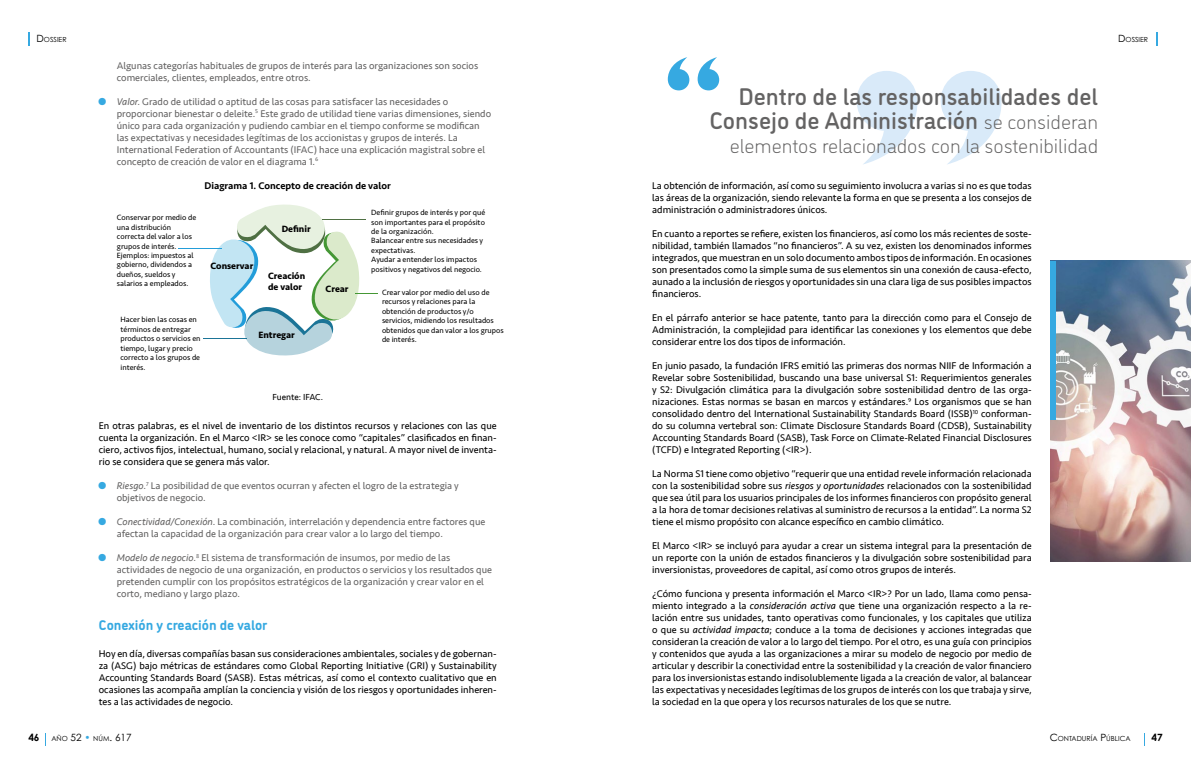
<style>
.page{position:relative;width:1191px;height:766px;background:#fff}
.page>*{position:absolute;margin:0;border:0;box-sizing:border-box;transform-origin:0 0}
.t1{font:500 24px/24px "DI Nosaur";color:#646363;text-align:right}
.t2{font:300 20px "DI Nosaur";color:#646363}
.t3{font:700 14px "DI Nosaur";color:#36a9e1}
.t4{font:10px/12px "Seravek";color:#000;text-align:justify}
.t5{font:10px/12px "Seravek";color:#646363}
.t6{font:500 10px "Seravek";color:#000}
.t7{font:700 10px "Century Gothic Pro";color:#000}
.t8{font:700 9.4px/11.3px "Seravek";color:#000}
.t9{font:9px "Seravek";letter-spacing:-.005em;color:#000}
.t10{font:7.9px/9.4px "Seravek";color:#000}
.t11{font:7px "Century Gothic Pro";color:#000}
.s1{font-size:10px}
.s2{font-style:italic}
.s3{font-weight:300;font-size:20px}
.s4{font-weight:700;font-size:10px}
.s5{font-size:10px;color:#36a9e1}
</style>
<div class="page">
<svg style="left:1144px;top:733px;width:1px;height:12px"></svg>
<svg style="left:45px;top:733px;width:1px;height:12px"></svg>
<svg style="left:1156px;top:32px;width:1px;height:14px"></svg>
<svg style="left:28px;top:32px;width:1px;height:14px"></svg>
<svg style="left:210px;top:204px;width:168px;height:152px"></svg>
<hr style="left:322px;top:219px;width:44px;height:1px;background:#4f7043">
<hr style="left:203px;top:338px;width:43px;height:1px;background:#1b7497">
<hr style="left:178px;top:248px;width:44px;height:1px;background:#239dd9">
<img style="left:1050px;top:261px;width:141px;height:300px">
<svg style="left:856px;top:71px;width:145px;height:93px"></svg>
<svg style="left:668px;top:57px;width:51px;height:33px"></svg>
<div style="left:1050px;top:261px;width:5px;height:158px;background:#36a9e1"></div>
<p class="t11" style="left:37px;top:35px;width:32px"><span class="s1">D</span>OSSIER</p>
<p class="t11" style="left:1118px;top:35px;width:32px"><span class="s1">D</span>OSSIER</p>
<p class="t5" style="left:117px;top:59px;width:363px">Algunas categorías habituales de grupos de interés para las organizaciones son socios comerciales, clientes, empleados, entre otros.</p>
<p class="t5" style="left:117px;top:95px;width:376px"><span class="s2">Valor</span>. Grado de utilidad o aptitud de las cosas para satisfacer las necesidades o proporcionar bienestar o deleite.<sup>5</sup> Este grado de utilidad tiene varias dimensiones, siendo único para cada organización y pudiendo cambiar en el tiempo conforme se modifican las expectativas y necesidades legítimas de los accionistas y grupos de interés. La International Federation of Accountants (IFAC) hace una explicación magistral sobre el concepto de creación de valor en el diagrama 1.<sup>6</sup></p>
<p class="t6" style="left:204px;top:179px;width:188px">Diagrama 1. Concepto de creación de valor</p>
<h1 class="t1" style="left:710px;top:83px;width:390px">Dentro de las responsabilidades del<br>Consejo de Administración <span class="s3">se consideran</span></h1>
<h2 class="t2" style="left:730px;top:131px;width:370px">elementos relacionados con la sostenibilidad</h2>
<p class="t4" style="left:652px;top:179px;width:381px">La obtención de información, así como su seguimiento involucra a varias si no es que todas las áreas de la organización, siendo relevante la forma en que se presenta a los consejos de administración o administradores únicos.</p>
<p class="t4" style="left:652px;top:227px;width:381px">En cuanto a reportes se refiere, existen los financieros, así como los más recientes de soste&shy;nibilidad, también llamados “no financieros”. A su vez, existen los denominados informes integrados, que muestran en un solo documento ambos tipos de información. En ocasiones son presentados como la simple suma de sus elementos sin una conexión de causa-efecto, aunado a la inclusión de riesgos y oportunidades sin una clara liga de sus posibles impactos financieros.</p>
<p class="t4" style="left:652px;top:311px;width:381px">En el párrafo anterior se hace patente, tanto para la dirección como para el Consejo de Administración, la complejidad para identificar las conexiones y los elementos que debe considerar entre los dos tipos de información.</p>
<p class="t4" style="left:652px;top:359px;width:381px">En junio pasado, la fundación IFRS emitió las primeras dos normas NIIF de Información a Revelar sobre Sostenibilidad, buscando una base universal S1: Requerimientos generales y S2: Divulgación climática para la divulgación sobre sostenibilidad dentro de las orga&shy;nizaciones. Estas normas se basan en marcos y estándares.<sup>9</sup> Los organismos que se han consolidado dentro del International Sustainability Standards Board (ISSB)<sup>10</sup> conforman&shy;do su columna vertebral son: Climate Disclosure Standards Board (CDSB), Sustainability Accounting Standards Board (SASB), Task Force on Climate-Related Financial Disclosures (TCFD) e Integrated Reporting (&lt;IR&gt;).</p>
<p class="t4" style="left:652px;top:467px;width:381px">La Norma S1 tiene como objetivo “requerir que una entidad revele información relacionada con la sostenibilidad sobre sus <span class="s2">riesgos y oportunidades</span> relacionados con la sostenibilidad que sea útil para los usuarios principales de los informes financieros con propósito general a la hora de tomar decisiones relativas al suministro de recursos a la entidad”. La norma S2 tiene el mismo propósito con alcance específico en cambio climático.</p>
<p class="t4" style="left:652px;top:539px;width:381px">El Marco &lt;IR&gt; se incluyó para ayudar a crear un sistema integral para la presentación de un reporte con la unión de estados financieros y la divulgación sobre sostenibilidad para inversionistas, proveedores de capital, así como otros grupos de interés.</p>
<p class="t4" style="left:652px;top:587px;width:381px">¿Cómo funciona y presenta información el Marco &lt;IR&gt;? Por un lado, llama como pensa&shy;miento integrado a la <span class="s2">consideración activa</span> que tiene una organización respecto a la re&shy;lación entre sus unidades, tanto operativas como funcionales, y los capitales que utiliza o que su <span class="s2">actividad impacta</span>; conduce a la toma de decisiones y acciones integradas que consideran la creación de valor a lo largo del tiempo. Por el otro, es una guía con principios y contenidos que ayuda a las organizaciones a mirar su modelo de negocio por medio de articular y describir la conectividad entre la sostenibilidad y la creación de valor financiero para los inversionistas estando indisolublemente ligada a la creación de valor, al balancear las expectativas y necesidades legítimas de los grupos de interés con los que trabaja y sirve, la sociedad en la que opera y los recursos naturales de los que se nutre.</p>
<p class="t10" style="left:371px;top:208px;width:115px">Definir grupos de interés y por qué son importantes para el propósito de la organización.<br>Balancear entre sus necesidades y expectativas.<br>Ayudar a entender los impactos positivos y negativos del negocio.</p>
<p class="t10" style="left:117px;top:213px;width:81px">Conservar por medio de una distribución correcta del valor a los grupos de interés.<br>Ejemplos: impuestos al gobierno, dividendos a dueños, sueldos y salarios a empleados.</p>
<p class="t8" style="left:282px;top:223px;width:31px">Definir</p>
<p class="t8" style="left:210px;top:260px;width:44px">Conservar</p>
<p class="t8" style="left:268px;top:270px;width:39px">Creación de valor</p>
<p class="t8" style="left:325px;top:283px;width:24px">Crear</p>
<p class="t10" style="left:382px;top:287px;width:123px">Crear valor por medio del uso de recursos y relaciones para la obtención de productos y/o servicios, midiendo los resultados obtenidos que dan valor a los grupos de interés.</p>
<p class="t10" style="left:120px;top:315px;width:82px">Hacer bien las cosas en términos de entregar productos o servicios en tiempo, lugar y precio correcto a los grupos de interés.</p>
<p class="t8" style="left:258px;top:329px;width:38px">Entregar</p>
<p class="t9" style="left:272px;top:390px;width:52px">Fuente: IFAC.</p>
<p class="t4" style="left:99px;top:419px;width:399px">En otras palabras, es el nivel de inventario de los distintos recursos y relaciones con las que cuenta la organización. En el Marco &lt;IR&gt; se les conoce como “capitales” clasificados en finan&shy;ciero, activos fijos, intelectual, humano, social y relacional, y natural. A mayor nivel de inventa&shy;rio se considera que se genera más valor.</p>
<p class="t5" style="left:117px;top:479px;width:343px"><span class="s2">Riesgo</span>.<sup>7</sup> La posibilidad de que eventos ocurran y afecten el logro de la estrategia y objetivos de negocio.</p>
<p class="t5" style="left:117px;top:515px;width:370px"><span class="s2">Conectividad/Conexión</span>. La combinación, interrelación y dependencia entre factores que afectan la capacidad de la organización para crear valor a lo largo del tiempo.</p>
<p class="t5" style="left:117px;top:551px;width:377px"><span class="s2">Modelo de negocio</span>.<sup>8</sup> El sistema de transformación de insumos, por medio de las actividades de negocio de una organización, en productos o servicios y los resultados que pretenden cumplir con los propósitos estratégicos de la organización y crear valor en el corto, mediano y largo plazo.</p>
<h3 class="t3" style="left:99px;top:614px;width:170px">Conexión y creación de valor</h3>
<p class="t4" style="left:99px;top:647px;width:399px">Hoy en día, diversas compañías basan sus consideraciones ambientales, sociales y de gobernan&shy;za (ASG) bajo métricas de estándares como Global Reporting Initiative (GRI) y Sustainability Accounting Standards Board (SASB). Estas métricas, así como el contexto cualitativo que en ocasiones las acompaña amplían la conciencia y visión de los riesgos y oportunidades inheren&shy;tes a las actividades de negocio.</p>
<p class="t11" style="left:28px;top:734px;width:105px"><span class="s4">46</span> AÑO <span class="s1">52</span> <span class="s5">•</span> NÚM<span class="s1">. 617</span></p>
<p class="t11" style="left:1049px;top:734px;width:82px"><span class="s1">C</span>ONTADURÍA <span class="s1">P</span>ÚBLICA</p>
<p class="t7" style="left:1151px;top:731px;width:13px">47</p>
</div>
